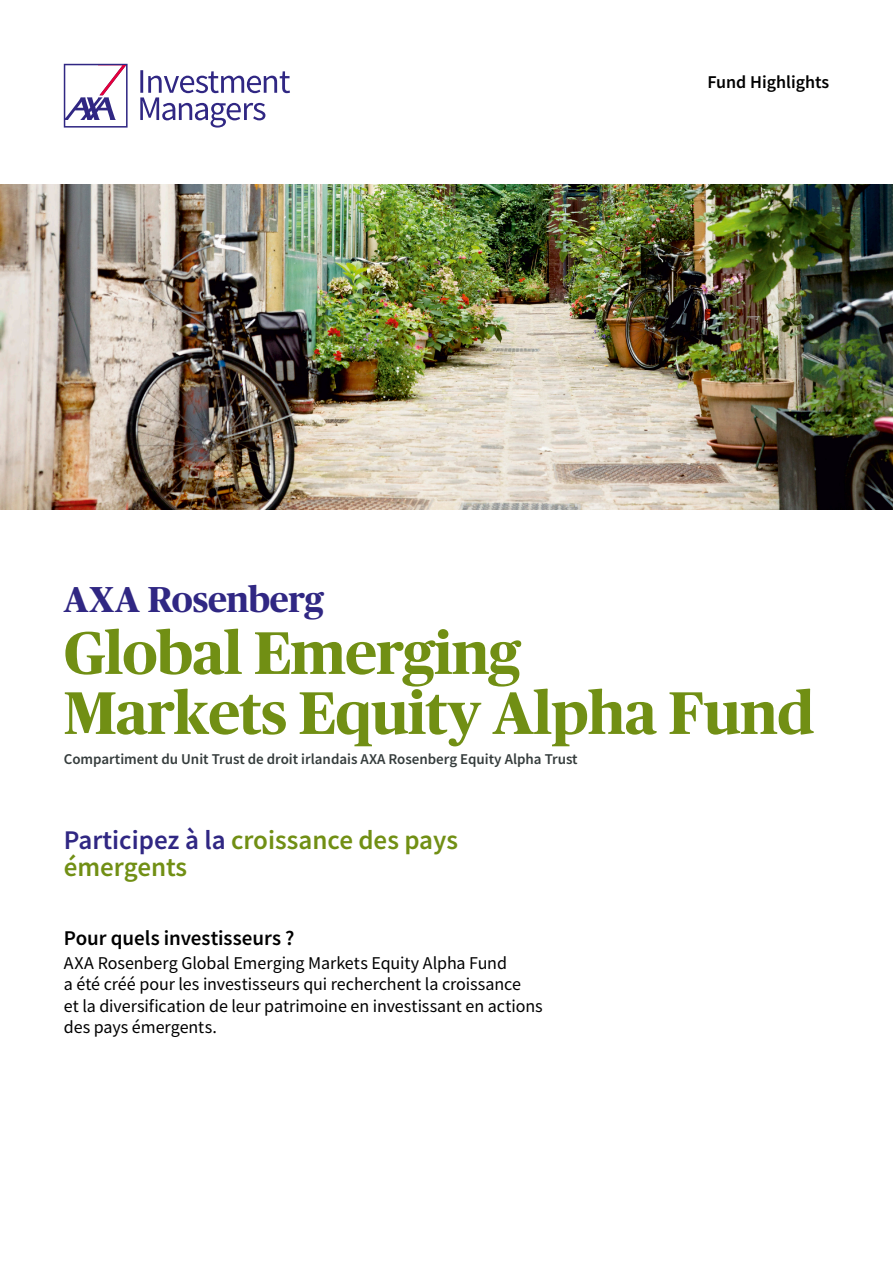
<style>
.page{position:relative;width:893px;height:1263px;background:#fff}
.page>*{position:absolute;margin:0;border:0;box-sizing:border-box;transform-origin:0 0}
.Cover_-_Product_name{font:700 60px/60px "Publico Headline";letter-spacing:-.01em;color:#718f14}
.Cover_-_Expertise{font:700 36px "Publico Headline";letter-spacing:-.005em;color:#302783}
.Cover_-_chapo{font:600 27px/27px "Source Sans Pro";color:#718f14}
.Cover_-_question{font:600 21px "Source Sans Pro";letter-spacing:-.005em;color:#000}
.Cover_-_answer{font:18px/21.6px "Source Sans Pro";letter-spacing:-.005em;color:#000}
.t1{font:600 18px "Source Sans Pro";color:#000}
.Cover_-_Compartiment{font:600 15px "Source Sans Pro";color:#353c3c}
.s1{color:#302783}
</style>
<div class="page">
<img style="left:0;top:185px;width:893px;height:324px">
<svg style="left:64px;top:64px;width:226px;height:64px"></svg>
<svg style="left:99px;top:65px;width:27px;height:31px"></svg>
<p class="t1" style="left:707px;top:70px;width:123px">Fund Highlights</p>
<p class="Cover_-_Expertise" style="left:64px;top:573px;width:262px">AXA Rosenberg</p>
<p class="Cover_-_Product_name" style="left:64px;top:619px;width:752px">Global Emerging<br>Markets Equity Alpha Fund</p>
<p class="Cover_-_Compartiment" style="left:64px;top:749px;width:515px">Compartiment du Unit Trust de droit irlandais AXA Rosenberg Equity Alpha Trust</p>
<p class="Cover_-_chapo" style="left:64px;top:827px;width:396px"><span class="s1">Participez à la</span> croissance des pays émergents</p>
<p class="Cover_-_question" style="left:64px;top:924px;width:232px">Pour quels investisseurs ?</p>
<p class="Cover_-_answer" style="left:64px;top:952px;width:480px">AXA Rosenberg Global Emerging Markets Equity Alpha Fund<br>a été créé pour les investisseurs qui recherchent la croissance<br>et la diversification de leur patrimoine en investissant en actions des pays émergents.</p>
</div>
